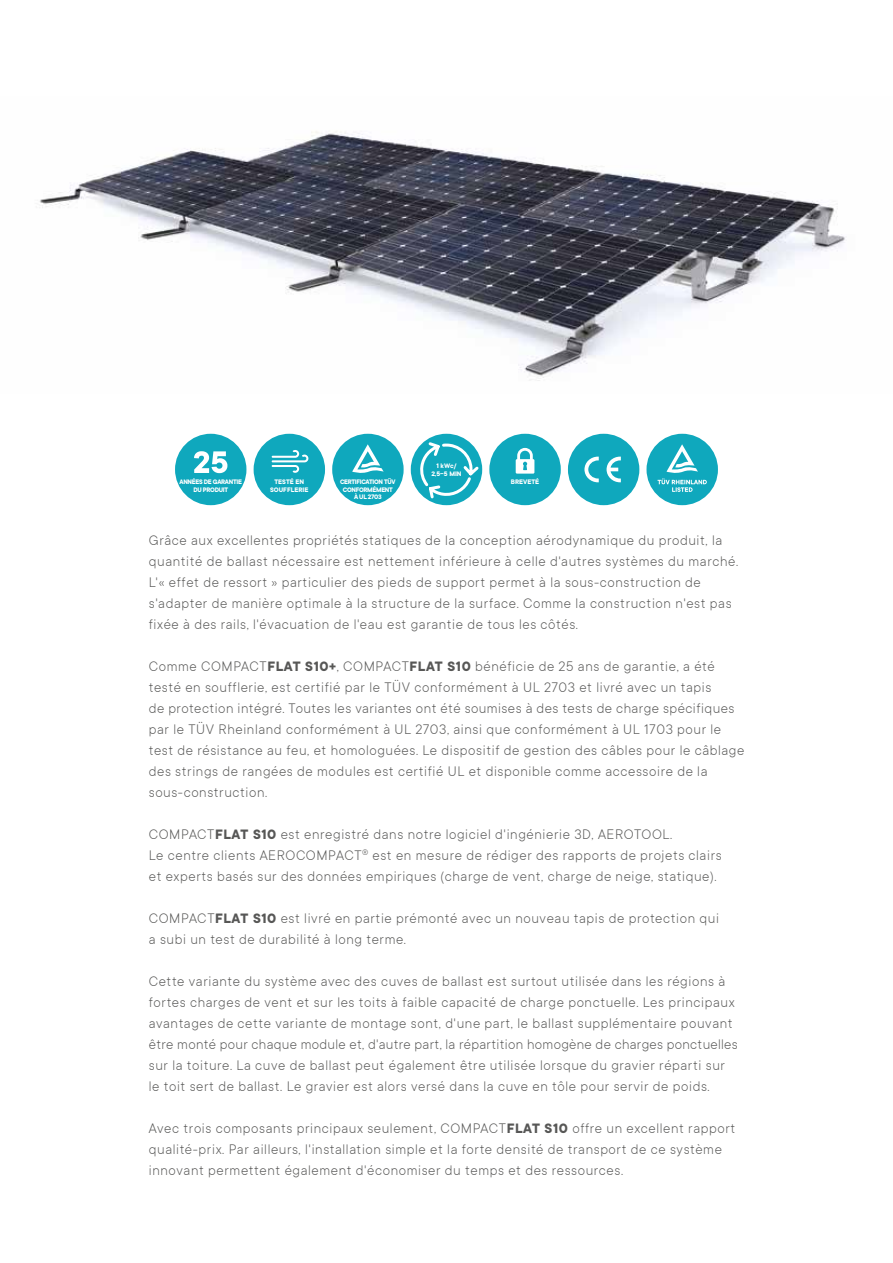
<style>
.page{position:relative;width:893px;height:1263px;background:#fff}
.page>*{position:absolute;margin:0;border:0;box-sizing:border-box;transform-origin:0 0}
.t1{font:300 15px/21px "TT Commons";letter-spacing:.04em;color:#575756}
.t2{font:700 7.2px/7.5px "TT Commons";letter-spacing:-.04em;color:#fff;text-align:center}
.t3{font:700 7.2px/7.5px "TT Commons";color:#fff;text-align:center}
.s1{font-weight:700}
</style>
<div class="page">
<img style="left:39px;top:131px;width:806px;height:250px">
<div style="left:568px;top:434px;width:71px;height:71px;background:#0fa8bd;border-radius:50%"></div>
<svg style="left:584px;top:457px;width:15px;height:25px"></svg>
<svg style="left:607px;top:457px;width:14px;height:25px"></svg>
<div style="left:254px;top:434px;width:71px;height:71px;background:#0fa8bd;border-radius:50%"></div>
<svg style="left:272px;top:450px;width:36px;height:23px"></svg>
<div style="left:332px;top:434px;width:72px;height:71px;background:#0fa8bd;border-radius:50%"></div>
<svg style="left:352px;top:444px;width:32px;height:29px"></svg>
<div style="left:411px;top:434px;width:71px;height:71px;background:#0fa8bd;border-radius:50%"></div>
<svg style="left:421px;top:440px;width:60px;height:66px"></svg>
<div style="left:646px;top:434px;width:72px;height:71px;background:#0fa8bd;border-radius:50%"></div>
<div style="left:489px;top:434px;width:72px;height:71px;background:#0fa8bd;border-radius:50%"></div>
<svg style="left:516px;top:448px;width:18px;height:26px"></svg>
<div style="left:175px;top:434px;width:71px;height:71px;background:#0fa8bd;border-radius:50%"></div>
<svg style="left:194px;top:451px;width:33px;height:22px"></svg>
<svg style="left:657px;top:444px;width:50px;height:48px"></svg>
<p class="t2" style="left:431px;top:462px;width:32px">1 kWc/<br>2,5–5 MIN</p>
<p class="t2" style="left:180px;top:478px;width:64px">ANNÉES DE GARANTIE<br>DU PRODUIT</p>
<p class="t3" style="left:270px;top:478px;width:40px">TESTÉ EN<br>SOUFFLERIE</p>
<p class="t2" style="left:340px;top:478px;width:57px">CERTIFICATION TÜV<br>CONFORMÉMENT<br>À UL 2703</p>
<p class="t3" style="left:511px;top:478px;width:30px">BREVETÉ</p>
<p class="t1" style="left:149px;top:530px;width:591px">Grâce aux excellentes propriétés statiques de la conception aérodynamique du produit, la quantité de ballast nécessaire est nettement inférieure à celle d'autres systèmes du marché.<br>L'« effet de ressort » particulier des pieds de support permet à la sous-construction de s'adapter de manière optimale à la structure de la surface. Comme la construction n'est pas fixée à des rails, l'évacuation de l'eau est garantie de tous les côtés.</p>
<p class="t1" style="left:149px;top:656px;width:597px">Comme COMPACT<span class="s1">FLAT S10+</span>, COMPACT<span class="s1">FLAT S10</span> bénéficie de 25 ans de garantie, a été testé en soufflerie, est certifié par le TÜV conformément à UL 2703 et livré avec un tapis<br>de protection intégré. Toutes les variantes ont été soumises à des tests de charge spécifiques par le TÜV Rheinland conformément à UL 2703, ainsi que conformément à UL 1703 pour le test de résistance au feu, et homologuées. Le dispositif de gestion des câbles pour le câblage des strings de rangées de modules est certifié UL et disponible comme accessoire de la sous-construction.</p>
<p class="t1" style="left:149px;top:824px;width:574px">COMPACT<span class="s1">FLAT S10</span> est enregistré dans notre logiciel d'ingénierie 3D, AEROTOOL.<br>Le centre clients AEROCOMPACT<sup>®</sup> est en mesure de rédiger des rapports de projets clairs et experts basés sur des données empiriques (charge de vent, charge de neige, statique).</p>
<p class="t1" style="left:149px;top:908px;width:572px">COMPACT<span class="s1">FLAT S10</span> est livré en partie prémonté avec un nouveau tapis de protection qui a subi un test de durabilité à long terme.</p>
<p class="t1" style="left:149px;top:971px;width:590px">Cette variante du système avec des cuves de ballast est surtout utilisée dans les régions à fortes charges de vent et sur les toits à faible capacité de charge ponctuelle. Les principaux avantages de cette variante de montage sont, d'une part, le ballast supplémentaire pouvant être monté pour chaque module et, d'autre part, la répartition homogène de charges ponctuelles sur la toiture. La cuve de ballast peut également être utilisée lorsque du gravier réparti sur le toit sert de ballast. Le gravier est alors versé dans la cuve en tôle pour servir de poids.</p>
<p class="t1" style="left:149px;top:1118px;width:588px">Avec trois composants principaux seulement, COMPACT<span class="s1">FLAT S10</span> offre un excellent rapport qualité-prix. Par ailleurs, l'installation simple et la forte densité de transport de ce système innovant permettent également d'économiser du temps et des ressources.</p>
</div>
